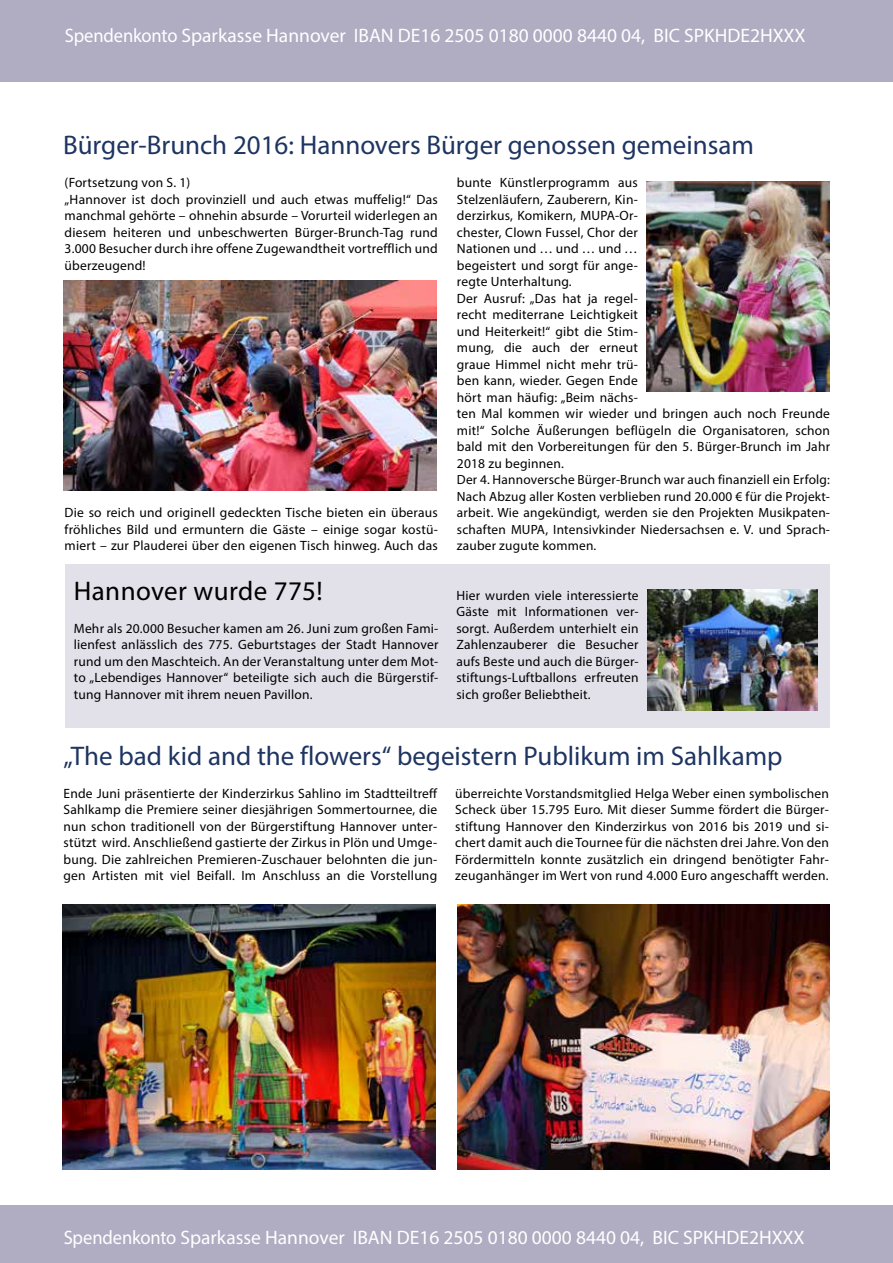
<style>
.page{position:relative;width:893px;height:1263px;background:#fff}
.page>*{position:absolute;margin:0;border:0;box-sizing:border-box;transform-origin:0 0}
.t1{font:27px "Myriad Pro";color:#1e3461}
.t2{font:27px "Myriad Pro";letter-spacing:.015em;color:#000}
.t3{font:19.5px "Myriad Pro";color:#fff;scale:.95 1}
.t4{font:13.5px/16.5px "Myriad Pro";letter-spacing:.015em;color:#000;text-align:justify}
.t5{font:13.35px/16.5px "Myriad Pro";letter-spacing:.015em;color:#000;text-align:justify}
</style>
<div class="page">
<div style="left:65px;top:565px;width:764px;height:163px;background:#e2e0e9"></div>
<div style="left:0;top:1205px;width:893px;height:58px;background:#b0acc2"></div>
<div style="left:0;top:0;width:893px;height:82px;background:#b0acc2"></div>
<img style="left:63px;top:905px;width:373px;height:264px">
<img style="left:457px;top:905px;width:372px;height:265px">
<img style="left:647px;top:589px;width:170px;height:121px">
<img style="left:646px;top:181px;width:183px;height:210px">
<img style="left:64px;top:280px;width:373px;height:210px">
<h2 class="t3" style="left:65px;top:23px;width:781px">Spendenkonto Sparkasse Hannover IBAN DE16 2505 0180 0000 8440 04, BIC SPKHDE2HXXX</h2>
<h1 class="t1" style="left:63px;top:129px;width:692px">Bürger-Brunch 2016: Hannovers Bürger genossen gemeinsam</h1>
<p class="t4" style="left:65px;top:174px;width:375px;text-align:left">(Fortsetzung von S. 1)<br>„Hannover ist doch provinziell und auch etwas muffelig!“ Das manchmal gehörte – ohnehin absurde – Vorurteil widerlegen an diesem heiteren und unbeschwerten Bürger-Brunch-Tag rund 3.000 Besucher durch ihre offene Zugewandtheit vortrefflich und überzeugend!</p>
<p class="t4" style="left:457px;top:174px;width:375px;text-align:left">bunte Künstlerprogramm aus<br>Stelzenläufern, Zauberern, Kin-<br>derzirkus, Komikern, MUPA-Or-<br>chester, Clown Fussel, Chor der<br>Nationen und … und … und …<br>begeistert und sorgt für ange-<br>regte Unterhaltung.<br>Der Ausruf: „Das hat ja regel-<br>recht mediterrane Leichtigkeit<br>und Heiterkeit!“ gibt die Stim-<br>mung, die auch der erneut<br>graue Himmel nicht mehr trü-<br>ben kann, wieder. Gegen Ende<br>hört man häufig: „Beim nächs-<br>ten Mal kommen wir wieder und bringen auch noch Freunde mit!“ Solche Äußerungen beflügeln die Organisatoren, schon bald mit den Vorbereitungen für den 5. Bürger-Brunch im Jahr 2018 zu beginnen.</p>
<p class="t5" style="left:457px;top:471px;width:375px">Der 4. Hannoversche Bürger-Brunch war auch finanziell ein Erfolg:<br>Nach Abzug aller Kosten verblieben rund 20.000 € für die Projekt&shy;arbeit. Wie angekündigt, werden sie den Projekten Musikpaten&shy;schaften MUPA, Intensivkinder Niedersachsen e. V. und Sprach&shy;zauber zugute kommen.</p>
<p class="t4" style="left:65px;top:504px;width:375px">Die so reich und originell gedeckten Tische bieten ein überaus fröhliches Bild und ermuntern die Gäste – einige sogar kostü&shy;miert – zur Plauderei über den eigenen Tisch hinweg. Auch das</p>
<h1 class="t2" style="left:74px;top:574px;width:250px">Hannover wurde 775!</h1>
<p class="t4" style="left:74px;top:620px;width:366px">Mehr als 20.000 Besucher kamen am 26. Juni zum großen Fami&shy;lienfest anlässlich des 775. Geburtstages der Stadt Hannover rund um den Maschteich. An der Veranstaltung unter dem Mot&shy;to „Lebendiges Hannover“ beteiligte sich auch die Bürgerstif&shy;tung Hannover mit ihrem neuen Pavillon.</p>
<p class="t4" style="left:456px;top:587px;width:184px">Hier wurden viele interessierte Gäste mit Informationen ver&shy;sorgt. Außerdem unterhielt ein Zahlenzauberer die Besucher aufs Beste und auch die Bürger&shy;stiftungs-Luftballons erfreuten sich großer Beliebtheit.</p>
<h1 class="t1" style="left:64px;top:739px;width:721px">„The bad kid and the flowers“ begeistern Publikum im Sahlkamp</h1>
<p class="t4" style="left:64px;top:785px;width:375px">Ende Juni präsentierte der Kinderzirkus Sahlino im Stadtteiltreff Sahlkamp die Premiere seiner diesjährigen Sommertournee, die nun schon traditionell von der Bürgerstiftung Hannover unter&shy;stützt wird. Anschließend gastierte der Zirkus in Plön und Umge&shy;bung. Die zahlreichen Premieren-Zuschauer belohnten die jun&shy;gen Artisten mit viel Beifall. Im Anschluss an die Vorstellung</p>
<p class="t4" style="left:455px;top:785px;width:375px">überreichte Vorstandsmitglied Helga Weber einen symbolischen Scheck über 15.795 Euro. Mit dieser Summe fördert die Bürger&shy;stiftung Hannover den Kinderzirkus von 2016 bis 2019 und si&shy;chert damit auch die Tournee für die nächsten drei Jahre. Von den Fördermitteln konnte zusätzlich ein dringend benötigter Fahr&shy;zeuganhänger im Wert von rund 4.000 Euro angeschafft werden.</p>
<h2 class="t3" style="left:64px;top:1225px;width:781px">Spendenkonto Sparkasse Hannover IBAN DE16 2505 0180 0000 8440 04, BIC SPKHDE2HXXX</h2>
</div>
